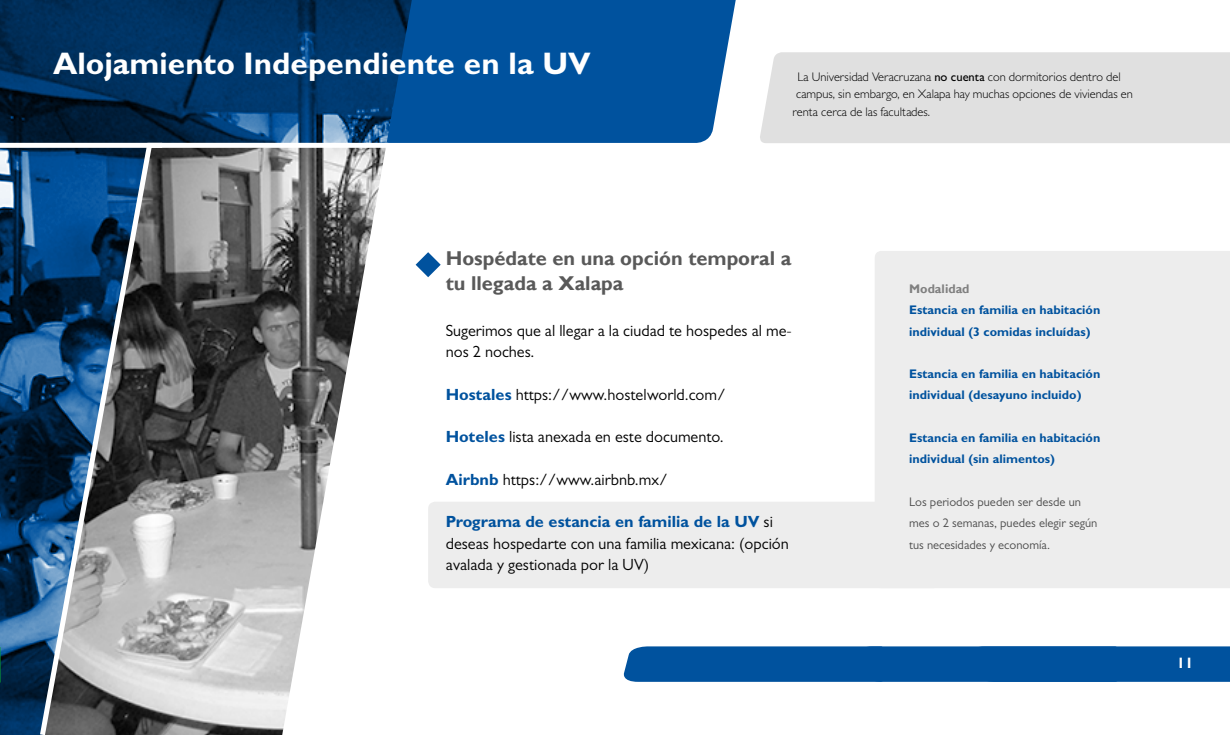
<style>
.page{position:relative;width:1230px;height:735px;background:#fff}
.page>*{position:absolute;margin:0;border:0;box-sizing:border-box;transform-origin:0 0}
.t1{font:700 31.25px "Gill Sans MT Pro";color:#fff}
.t2{font:700 20px/25px "Gill Sans";color:#595959}
.t3{font:16.25px/21.2px "Gill Sans MT Pro";color:#000}
.t4{font:700 15px "Gill Sans";color:#fff}
.t5{font:700 12.5px/21.2px "Gill Sans MT Pro";color:#00529e}
.t6{font:300 12.5px "Gill Sans MT Pro";color:#000}
.t7{font:12.5px/21.2px "Gill Sans MT Pro";color:#4d4d4d}
.t8{font:700 12.5px "Gill Sans";color:#808080}
.s1{font-weight:500}
.s2{font-weight:700;color:#00529e}
</style>
<div class="page">
<svg style="left:0;top:0;width:37px;height:735px;background:#12395e"></svg>
<svg style="left:24px;top:0;width:712px;height:143px;background:#064580"></svg>
<svg style="left:37px;top:140px;width:356px;height:595px"></svg>
<div style="left:0;top:143px;width:162px;height:5px;background:#fff"></div>
<div style="left:760px;top:52px;width:470px;height:91px;background:#e0e0e0"></div>
<div style="left:623px;top:646px;width:607px;height:36px;background:#00529e"></div>
<div style="left:875px;top:251px;width:355px;height:337px;background:#ededed"></div>
<div style="left:428px;top:502px;width:512px;height:86px;background:#ededed;border-radius:7px"></div>
<svg style="left:0;top:647px;width:7px;height:36px"></svg>
<svg style="left:416px;top:252px;width:25px;height:25px"></svg>
<p class="t1" style="left:53px;top:45px;width:539px">Alojamiento Independiente en la UV</p>
<p class="t6" style="left:798px;top:69px;width:325px">La Universidad Veracruzana <span class="s1">no cuenta</span> con dormitorios dentro del</p>
<p class="t6" style="left:796px;top:86px;width:338px">campus, sin embargo, en Xalapa hay muchas opciones de viviendas en</p>
<p class="t6" style="left:792px;top:104px;width:139px">renta cerca de las facultades.</p>
<p class="t2" style="left:446px;top:247px;width:347px">Hospédate en una opción temporal a tu llegada a Xalapa</p>
<p class="t3" style="left:446px;top:320px;width:348px">Sugerimos que al llegar a la ciudad te hospedes al me&shy;nos 2 noches.</p>
<p class="t3" style="left:446px;top:384px;width:282px"><span class="s2">Hostales</span> https://www.hostelworld.com/</p>
<p class="t3" style="left:446px;top:426px;width:279px"><span class="s2">Hoteles</span> lista anexada en este documento.</p>
<p class="t3" style="left:446px;top:469px;width:224px"><span class="s2">Airbnb</span> https://www.airbnb.mx/</p>
<p class="t3" style="left:446px;top:511px;width:345px"><span class="s2">Programa de estancia en familia de la UV</span> si deseas hospedarte con una familia mexicana: (opción avalada y gestionada por la UV)</p>
<p class="t8" style="left:909px;top:281px;width:62px">Modalidad</p>
<p class="t5" style="left:909px;top:299px;width:193px">Estancia en familia en habitación individual (3 comidas incluídas)</p>
<p class="t5" style="left:909px;top:363px;width:193px">Estancia en familia en habitación individual (desayuno incluido)</p>
<p class="t5" style="left:909px;top:427px;width:193px">Estancia en familia en habitación individual (sin alimentos)</p>
<p class="t7" style="left:909px;top:491px;width:190px">Los periodos pueden ser desde un mes o 2 semanas, puedes elegir según tus necesidades y economía.</p>
<p class="t4" style="left:1177px;top:654px;width:18px">11</p>
</div>
